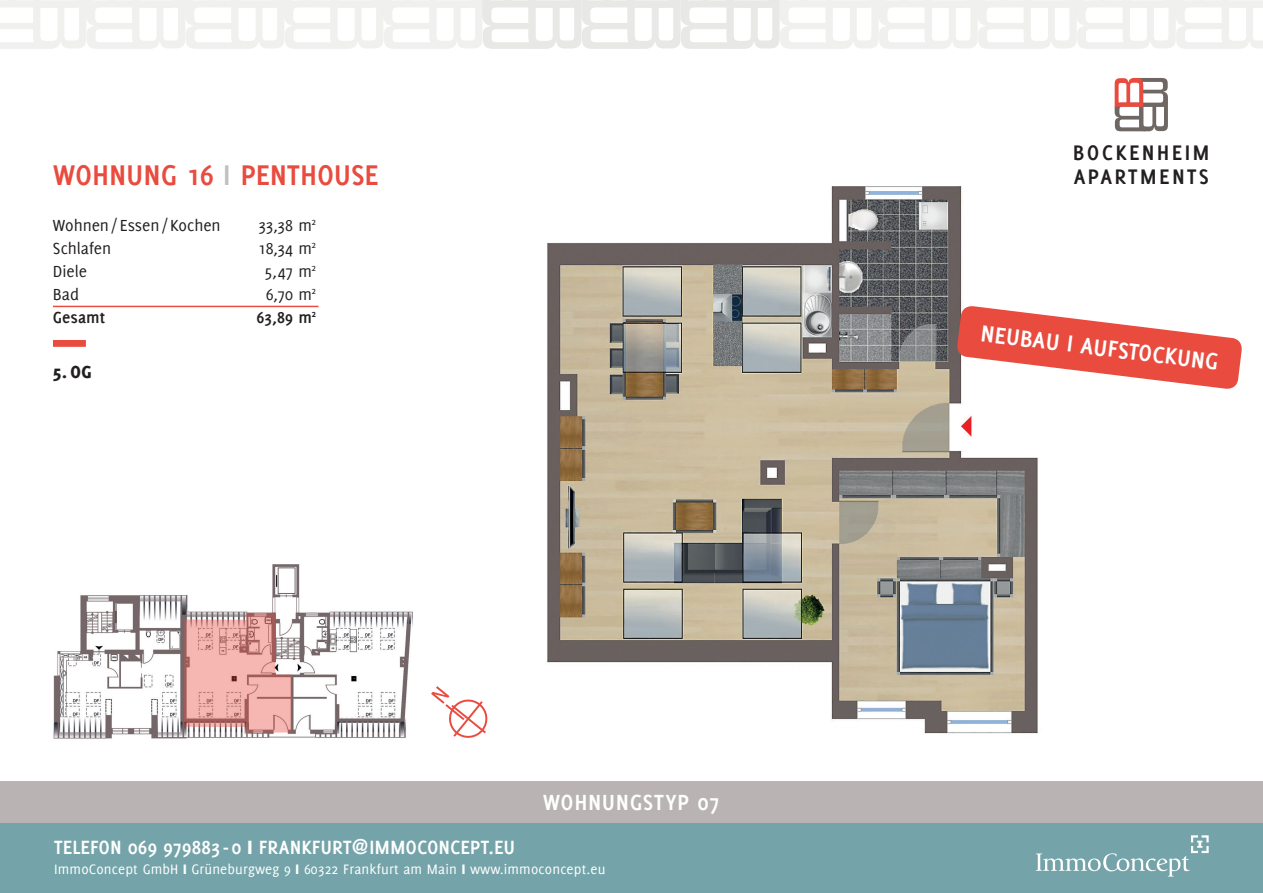
<style>
.page{position:relative;width:1263px;height:893px;background:#fff}
.page>*{position:absolute;margin:0;border:0;box-sizing:border-box;transform-origin:0 0}
.t1{font:700 31.2px "Delicious";letter-spacing:-.005em;color:#e94b3f}
.t2{font:700 25.35px "Delicious";color:#fff}
.t3{font:700 24px "Delicious";letter-spacing:.025em;color:#fff}
.t4{font:700 23.1px/24.2px "Delicious";letter-spacing:.1em;color:#231f20}
.t5{font:700 21px "Delicious";color:#fff}
.t6{font:800 19.05px "Delicious";color:#231f20}
.t7{font:17.55px "Delicious";letter-spacing:-.005em;color:#231f20}
.t8{font:700 17.55px "Delicious";color:#231f20}
.t9{font:15px "Delicious";letter-spacing:.01em;color:#fff}
.s1{color:#c3bfbe}
.s2{font-weight:800}
</style>
<div class="page">
<div style="left:0;top:822px;width:1263px;height:71px;background:#74a4a9"></div>
<svg style="left:0;top:0;width:1263px;height:49px"></svg>
<svg style="left:1115px;top:78px;width:53px;height:53px"></svg>
<img style="left:547px;top:186px;width:491px;height:548px">
<svg style="left:956px;top:305px;width:286px;height:85px"></svg>
<div style="left:0;top:782px;width:1263px;height:41px;background:#b9b4b3"></div>
<div style="left:53px;top:340px;width:33px;height:7px;background:#e94b3f"></div>
<hr style="left:53px;top:306px;width:265px;height:1px;background:#e94b3f">
<img style="left:53px;top:564px;width:360px;height:175px">
<svg style="left:184px;top:613px;width:108px;height:119px;background:#e0a8a4"></svg>
<svg style="left:431px;top:686px;width:57px;height:52px"></svg>
<svg style="left:1036px;top:835px;width:173px;height:41px"></svg>
<h1 class="t1" style="left:53px;top:157px;width:327px">WOHNUNG 16 <span class="s1">I</span> PENTHOUSE</h1>
<p class="t7" style="left:53px;top:215px;width:169px">Wohnen / Essen / Kochen</p>
<p class="t7" style="left:258px;top:215px;width:60px">33,38 m<sup>2</sup></p>
<p class="t7" style="left:53px;top:238px;width:60px">Schlafen</p>
<p class="t7" style="left:258px;top:238px;width:59px">18,34 m<sup>2</sup></p>
<p class="t7" style="left:53px;top:261px;width:36px">Diele</p>
<p class="t7" style="left:265px;top:261px;width:53px">5,47 m<sup>2</sup></p>
<p class="t7" style="left:53px;top:285px;width:28px">Bad</p>
<p class="t7" style="left:266px;top:285px;width:52px">6,70 m<sup>2</sup></p>
<p class="t8" style="left:53px;top:307px;width:54px">Gesamt</p>
<p class="t8" style="left:256px;top:307px;width:61px">63,89 m<sup>2</sup></p>
<p class="t6" style="left:53px;top:361px;width:40px">5. OG</p>
<h3 class="t3" style="left:543px;top:788px;width:178px">WOHNUNGSTYP 07</h3>
<h3 class="t5" style="left:54px;top:835px;width:462px">TELEFON 069 979883 - 0 <span class="s2">I</span> FRANKFURT@IMMOCONCEPT.EU</h3>
<p class="t9" style="left:54px;top:861px;width:553px">ImmoConcept GmbH <span class="s2">I</span> Grüneburgweg 9 <span class="s2">I</span> 60322 Frankfurt am Main <span class="s2">I</span> www.immoconcept.eu</p>
<h3 class="t4" style="left:1073px;top:140px;width:138px">BOCKENHEIM<br>APARTMENTS</h3>
<h2 class="t2" style="left:982px;top:318px;width:241px;rotate:7deg">NEUBAU I AUFSTOCKUNG</h2>
</div>
